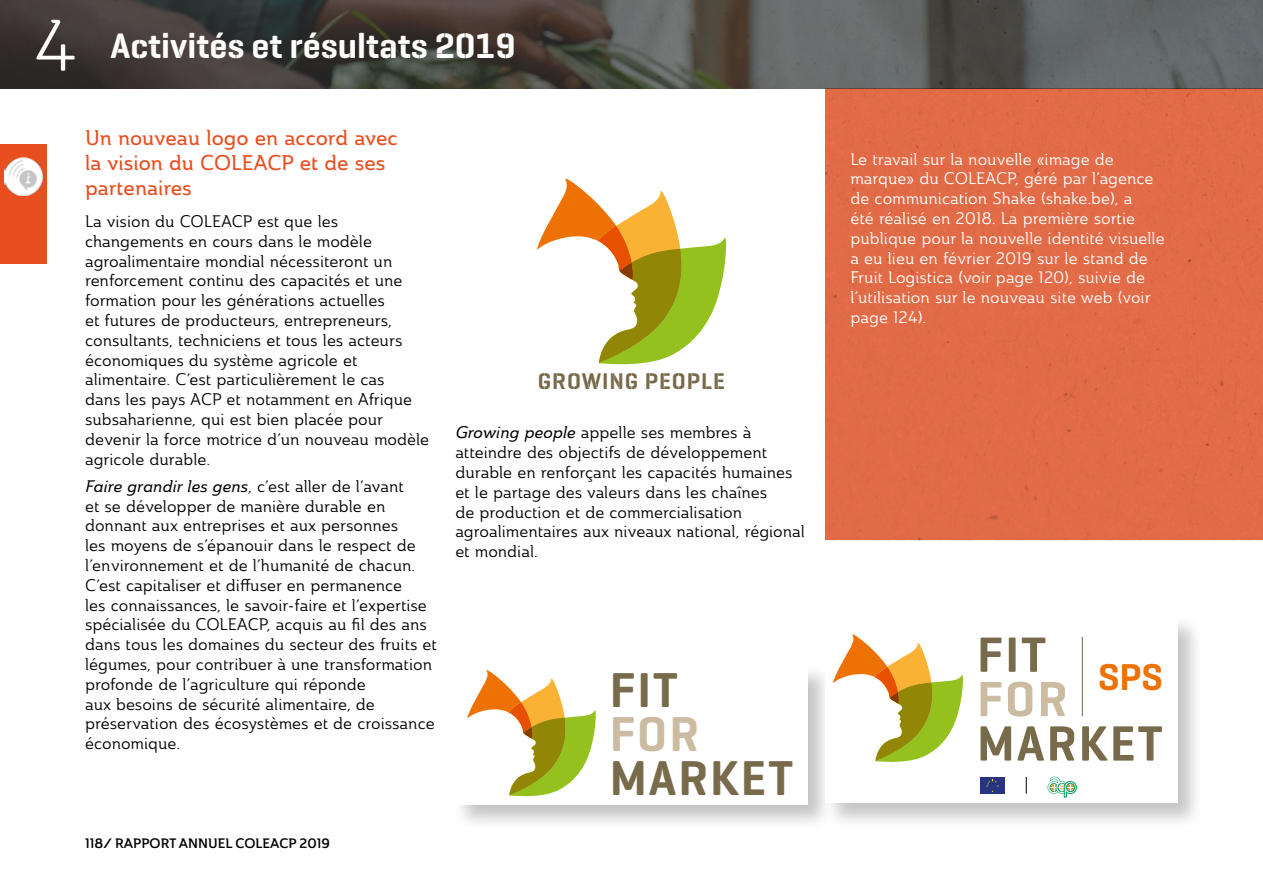
<style>
.page{position:relative;width:1263px;height:893px;background:#fff}
.page>*{position:absolute;margin:0;border:0;box-sizing:border-box;transform-origin:0 0}
.t1{font:600 50.4px/44.4px "Geogrotesque";letter-spacing:.04em;color:#786b4c}
.t2{font:600 49.8px/43.8px "Geogrotesque";letter-spacing:.04em;color:#786b4c}
.t3{font:600 38.1px "Geogrotesque";color:#ee7203}
.t4{font:600 36px "Geogrotesque Stencil A";color:#fff}
.t5{font:600 23.25px "Geogrotesque Stencil A";letter-spacing:.04em;color:#786b4c}
._1_1__Titre{font:21px/25.2px "Ainslie Nor Med";color:#e94e1f}
.Body{font:16.5px/19.8px "Ainslie Nor Reg";color:#000}
.Body-2{font:16.5px/19.8px "Ainslie Nor Reg";color:#fff}
.t6{font:13.5px "Ainslie Nor Dem";color:#000}
.s1{font-family:"Ainslie Nor Boo";font-weight:400;font-size:72px}
.s2{font-family:"Ainslie Nor Med It"}
.s3{color:#cbbba0}
</style>
<div class="page">
<svg style="left:537px;top:178px;width:189px;height:187px"></svg>
<div style="left:453px;top:663px;width:381px;height:168px;background:#000;opacity:.23"></div>
<div style="left:455px;top:665px;width:353px;height:140px;background:#fff"></div>
<svg style="left:467px;top:670px;width:129px;height:127px"></svg>
<div style="left:823px;top:615px;width:381px;height:214px;background:#000;opacity:.23"></div>
<div style="left:826px;top:617px;width:352px;height:186px;background:#fff"></div>
<svg style="left:833px;top:634px;width:130px;height:128px"></svg>
<img style="left:980px;top:777px;width:25px;height:16px">
<svg style="left:1047px;top:776px;width:30px;height:22px"></svg>
<svg style="left:1026px;top:777px;width:1px;height:17px"></svg>
<hr style="left:1082px;top:637px;width:1px;height:79px;background:#766a4c">
<div style="left:826px;top:88px;width:437px;height:451px;background:#e26b47"></div>
<img style="left:1254px;top:134px;width:9px;height:282px">
<svg style="left:0;top:0;width:1263px;height:89px;background:#4e4d4a"></svg>
<div style="left:0;top:145px;width:47px;height:119px;background:#e94e1f"></div>
<img style="left:4px;top:157px;width:39px;height:39px">
<h3 class="t4" style="left:34px;top:23px;width:484px"><span class="s1">4</span> Activités et résultats 2019</h3>
<p class="_1_1__Titre" style="left:85px;top:125px;width:314px">Un nouveau logo en accord avec la vision du COLEACP et de ses partenaires</p>
<p class="Body" style="left:85px;top:211px;width:346px">La vision du COLEACP est que les changements en cours dans le modèle agroalimentaire mondial nécessiteront un renforcement continu des capacités et une formation pour les générations actuelles<br>et futures de producteurs, entrepreneurs, consultants, techniciens et tous les acteurs économiques du système agricole et alimentaire. C’est particulièrement le cas<br>dans les pays ACP et notamment en Afrique subsaharienne, qui est bien placée pour devenir la force motrice d’un nouveau modèle agricole durable.</p>
<p class="Body" style="left:85px;top:476px;width:353px"><span class="s2">Faire grandir les gens</span>, c’est aller de l’avant<br>et se développer de manière durable en donnant aux entreprises et aux personnes<br>les moyens de s’épanouir dans le respect de l’environnement et de l’humanité de chacun.<br>C’est capitaliser et diffuser en permanence<br>les connaissances, le savoir-faire et l’expertise spécialisée du COLEACP, acquis au fil des ans dans tous les domaines du secteur des fruits et légumes, pour contribuer à une transformation profonde de l’agriculture qui réponde<br>aux besoins de sécurité alimentaire, de préservation des écosystèmes et de croissance économique.</p>
<p class="t6" style="left:85px;top:834px;width:246px">118/ RAPPORT ANNUEL COLEACP 2019</p>
<p class="t5" style="left:538px;top:366px;width:189px">GROWING PEOPLE</p>
<p class="Body" style="left:455px;top:423px;width:351px"><span class="s2">Growing people</span> appelle ses membres à atteindre des objectifs de développement durable en renforçant les capacités humaines et le partage des valeurs dans les chaînes<br>de production et de commercialisation agroalimentaires aux niveaux national, régional et mondial.</p>
<p class="t2" style="left:610px;top:668px;width:185px">FIT<br><span class="s3">FOR<br></span>MARKET</p>
<p class="Body-2" style="left:850px;top:149px;width:316px">Le travail sur la nouvelle «image de marque» du COLEACP, géré par l’agence de communication Shake (shake.be), a<br>été réalisé en 2018. La première sortie publique pour la nouvelle identité visuelle a eu lieu en février 2019 sur le stand de Fruit Logistica (voir page 120), suivie de l’utilisation sur le nouveau site web (voir page 124).</p>
<p class="t1" style="left:977px;top:632px;width:187px">FIT<br><span class="s3">FOR<br></span>MARKET</p>
<p class="t3" style="left:1098px;top:653px;width:66px">SPS</p>
</div>
